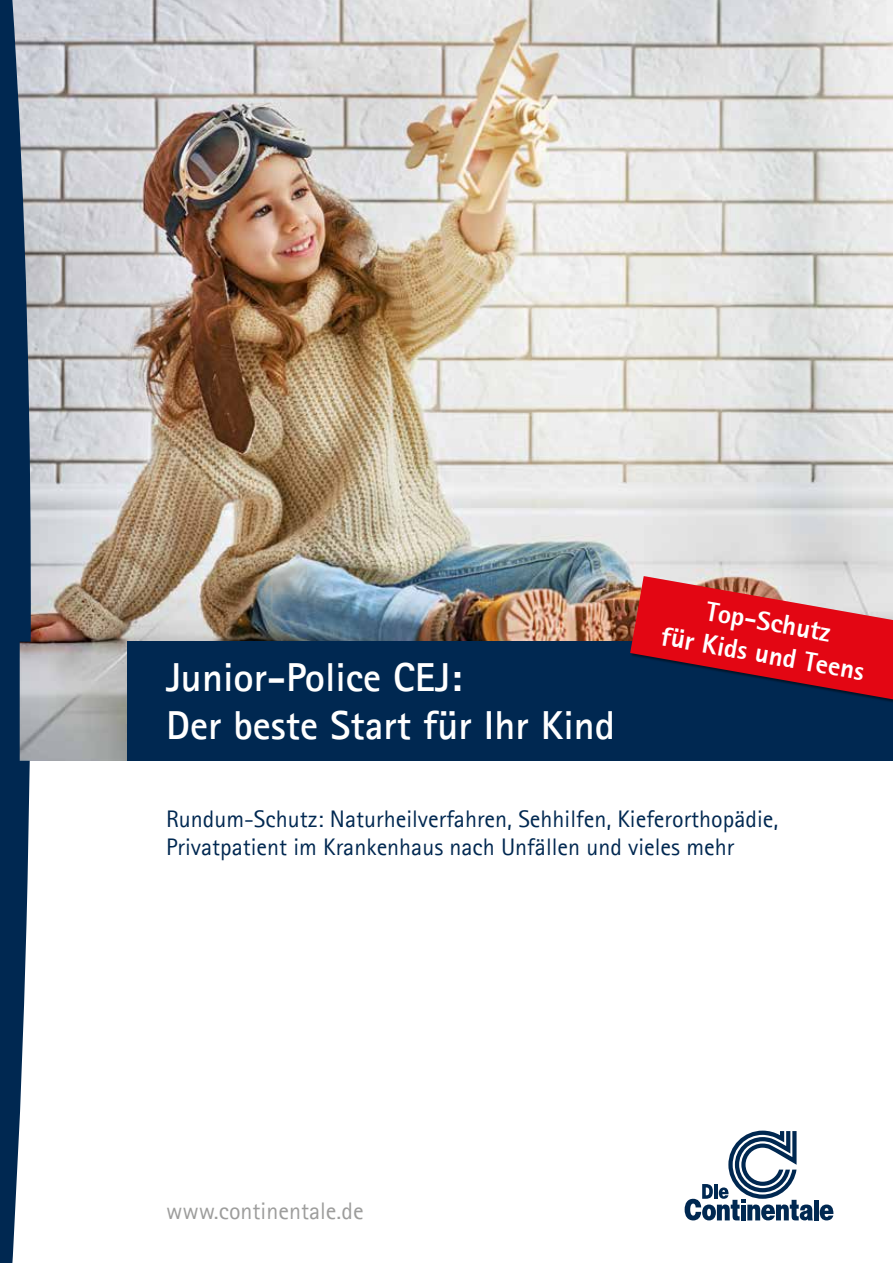
<style>
.page{position:relative;width:893px;height:1263px;background:#fff}
.page>*{position:absolute;margin:0;border:0;box-sizing:border-box;transform-origin:0 0}
.t1{font:700 40.5px/48px "Agfa Rotis Sans Serif";color:#fff}
.t2{font:800 27px/32.4px "Agfa Rotis Sans Serif";color:#fff;text-align:center}
.t3{font:24px/28.8px "Agfa Rotis Sans Serif";color:#002851}
.t4{font:24px "Agfa Rotis Sans Serif";color:#9d9d9c}
</style>
<div class="page">
<img style="left:31px;top:0;width:862px;height:761px">
<div style="left:814px;top:1200px;width:5px;height:20px;background:#002851"></div>
<svg style="left:685px;top:1130px;width:128px;height:90px"></svg>
<svg style="left:820px;top:1204px;width:13px;height:16px"></svg>
<div style="left:127px;top:642px;width:766px;height:119px;background:#002851"></div>
<svg style="left:0;top:0;width:31px;height:1263px;background:#335272"></svg>
<svg style="left:630px;top:576px;width:263px;height:123px"></svg>
<h1 class="t1" style="left:166px;top:653px;width:451px">Junior-Police CEJ:<br>Der beste Start für Ihr Kind</h1>
<p class="t2" style="left:670px;top:587px;width:207px;rotate:10deg">Top-Schutz<br>für Kids und Teens</p>
<p class="t3" style="left:166px;top:804px;width:614px">Rundum-Schutz: Naturheilverfahren, Sehhilfen, Kieferorthopädie,<br>Privatpatient im Krankenhaus nach Unfällen und vieles mehr</p>
<p class="t4" style="left:166px;top:1196px;width:199px">www.continentale.de</p>
</div>
